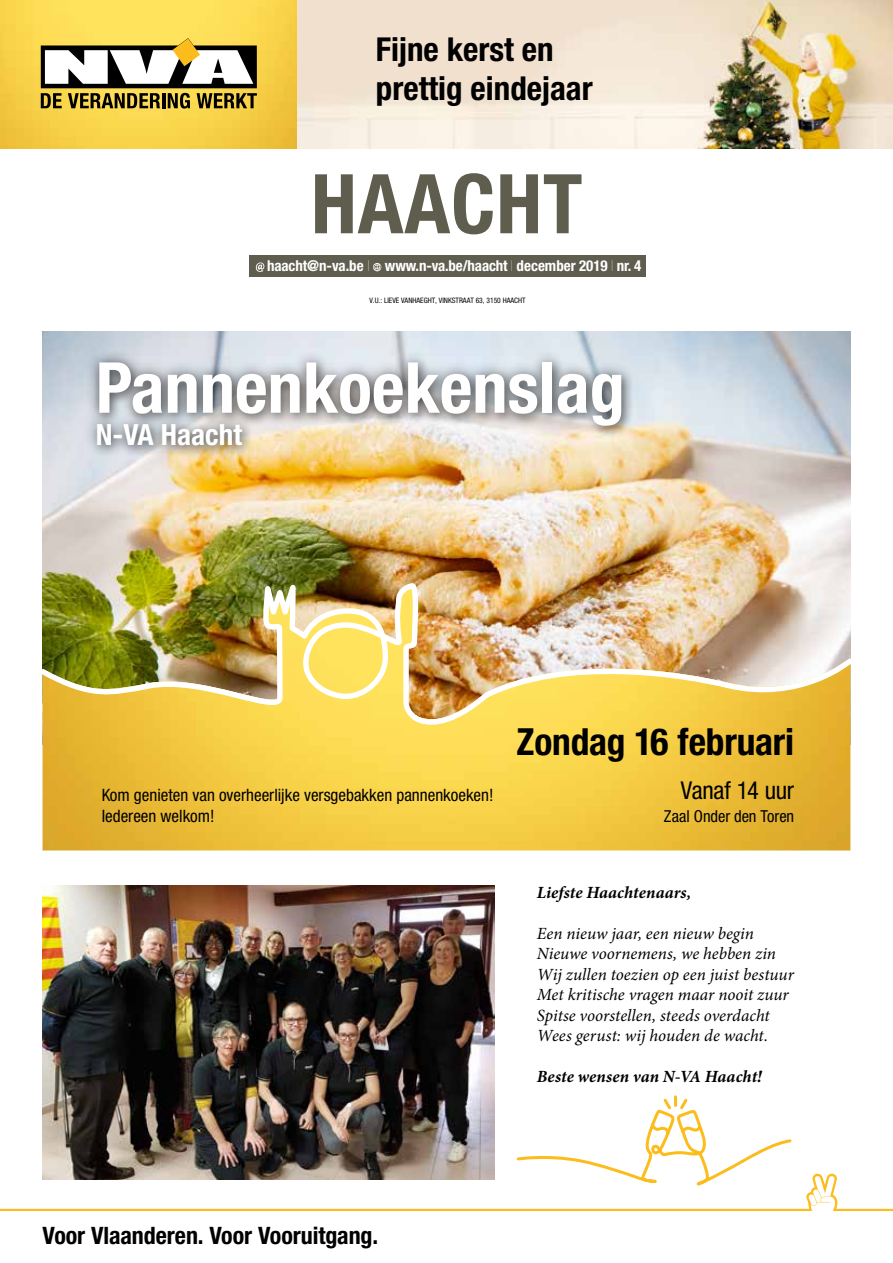
<style>
.page{position:relative;width:893px;height:1263px;background:#fff}
.page>*{position:absolute;margin:0;border:0;box-sizing:border-box;transform-origin:0 0}
.t1{font:700 condensed 82.5px "Helvetica Neue LT Std";letter-spacing:.01em;color:#5e5d4e}
.t2{font:700 condensed 70.5px "Helvetica Neue LT Std";color:#fff}
.t3{font:700 condensed 37.35px "Helvetica Neue LT Std";letter-spacing:-.005em;color:#000}
.t4{font:700 condensed 33px/39px "Helvetica Neue LT Std";color:#000}
.t5{font:700 condensed 29.25px "Helvetica Neue LT Std";color:#fff}
.t6{font:condensed 24.6px "Helvetica Neue LT Std";letter-spacing:-.015em;color:#000}
.t7{font:700 condensed 24px "Helvetica Neue LT Std";letter-spacing:-.005em;color:#000}
.t8{font:italic 17.1px/20.5px "Minion Pro";color:#000}
.t9{font:condensed 17.1px/20.5px "Helvetica Neue LT Std";color:#000}
.t10{font:italic 700 17.1px "Minion Pro";letter-spacing:.005em;color:#000}
.t11{font:condensed 16.5px "Helvetica Neue LT Std";letter-spacing:-.005em;color:#000}
.t12{font:700 condensed 15px "Helvetica Neue LT Std";letter-spacing:-.01em;color:#fff}
.t13{font:condensed 7.5px "Helvetica Neue LT Std";color:#000}
.s1{font-weight:200}
</style>
<div class="page">
<div style="left:249px;top:255px;width:397px;height:21px;background:#5e5d4e"></div>
<svg style="left:256px;top:262px;width:8px;height:10px"></svg>
<svg style="left:373px;top:263px;width:8px;height:8px"></svg>
<img style="left:0;top:0;width:298px;height:149px">
<svg style="left:41px;top:38px;width:216px;height:71px"></svg>
<svg style="left:298px;top:0;width:595px;height:149px;background:#e6d7be"></svg>
<img style="left:43px;top:332px;width:807px;height:212px">
<img style="left:43px;top:727px;width:807px;height:123px">
<div style="left:84px;top:349px;width:551px;height:109px;background:#000;opacity:.5"></div>
<img style="left:42px;top:544px;width:809px;height:183px">
<svg style="left:516px;top:1095px;width:276px;height:78px"></svg>
<img style="left:43px;top:885px;width:452px;height:288px">
<svg style="left:0;top:1173px;width:893px;height:38px"></svg>
<h3 class="t4" style="left:376px;top:30px;width:218px">Fijne kerst en prettig eindejaar</h3>
<h1 class="t1" style="left:311px;top:154px;width:273px">HAACHT</h1>
<p class="t12" style="left:267px;top:257px;width:376px">haacht@n-va.be <span class="s1">I</span> www.n-va.be/haacht <span class="s1">I</span> december 2019 <span class="s1">I</span> nr. 4</p>
<p class="t13" style="left:369px;top:296px;width:158px">V.U.: LIEVE VANHAEGHT, VINKSTRAAT 63, 3150 HAACHT</p>
<h2 class="t2" style="left:96px;top:345px;width:531px">Pannenkoekenslag</h2>
<h3 class="t5" style="left:96px;top:417px;width:148px">N-VA Haacht</h3>
<p class="t9" style="left:102px;top:785px;width:393px">Kom genieten van overheerlijke versgebakken pannenkoeken!<br>Iedereen welkom!</p>
<h3 class="t3" style="left:517px;top:719px;width:279px">Zondag 16 februari</h3>
<h3 class="t6" style="left:681px;top:776px;width:115px">Vanaf 14 uur</h3>
<p class="t11" style="left:664px;top:806px;width:132px">Zaal Onder den Toren</p>
<p class="t10" style="left:537px;top:880px;width:156px">Liefste Haachtenaars,</p>
<p class="t8" style="left:537px;top:923px;width:258px">Een nieuw jaar, een nieuw begin Nieuwe voornemens, we hebben zin Wij zullen toezien op een juist bestuur Met kritische vragen maar nooit zuur Spitse voorstellen, steeds overdacht Wees gerust: wij houden de wacht.</p>
<p class="t10" style="left:537px;top:1064px;width:226px">Beste wensen van N-VA Haacht!</p>
<h3 class="t7" style="left:43px;top:1221px;width:337px">Voor Vlaanderen. Voor Vooruitgang.</h3>
</div>
